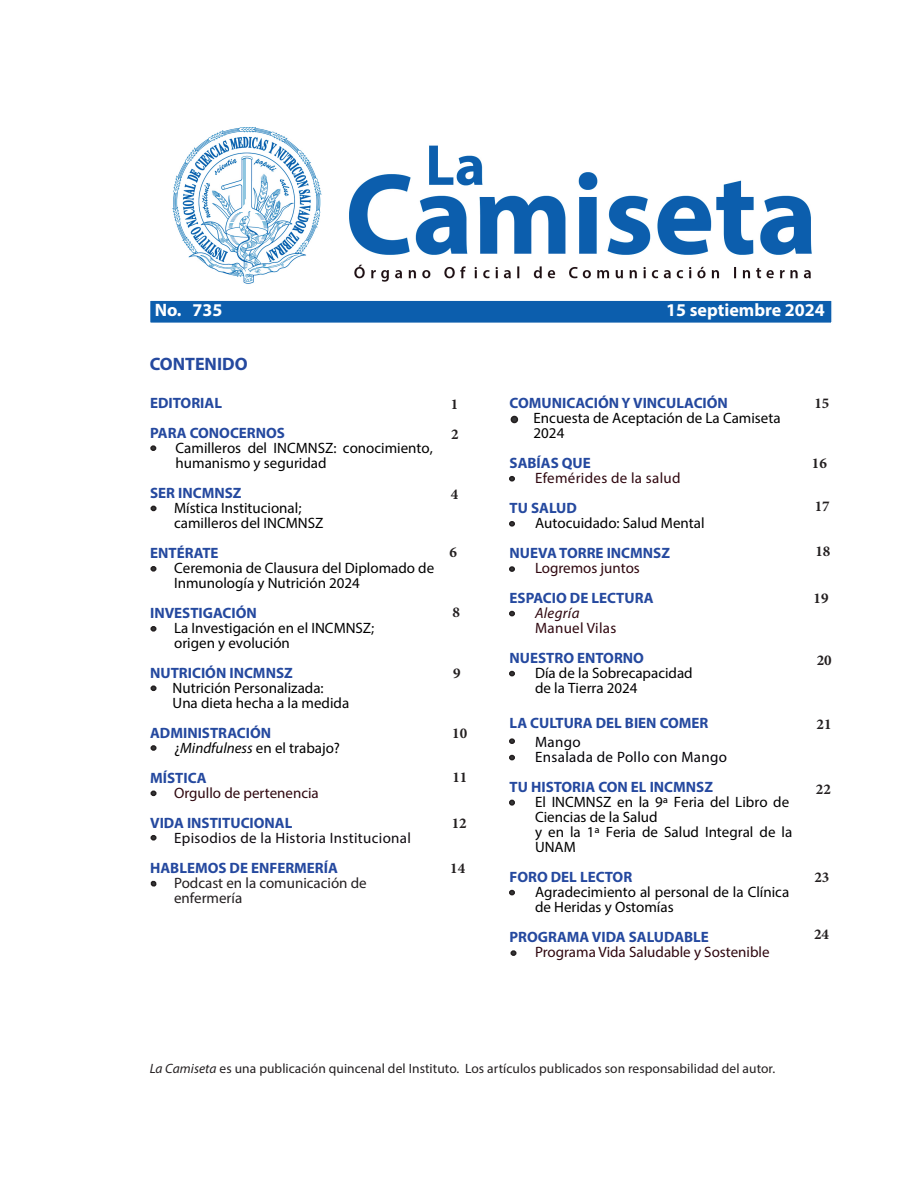
<style>
.page{position:relative;width:918px;height:1188px;background:#fff}
.page>*{position:absolute;margin:0;border:0;box-sizing:border-box;transform-origin:0 0}
.t1{font:700 18px "Myriad Pro";color:#fff}
.t2{font:700 18px "Myriad Pro";color:#25499f}
.t3{font:15px/15px "Myriad Pro";color:#000}
.t4{font:700 15px/30px "Myriad Pro";color:#25499f}
.t5{font:15px "Myriad Pro";color:#2f070f}
.t6{font:15px/15px "Myriad Pro";color:#231f20}
.t7{font:700 15px/29.2px "Minion Pro";color:#231f20}
.t8{font:15px "Myriad Pro";letter-spacing:.02em;color:#0d090f}
.t9{font:15px "Myriad Pro";letter-spacing:.02em;color:#2f070f}
.t10{font:15px/15px "Myriad Pro";letter-spacing:.025em;color:#020006}
.t11{font:italic 15px "Myriad Pro";letter-spacing:.02em;color:#2f070f}
.t12{font:13.5px "Myriad Pro";letter-spacing:.005em;color:#231f20}
.s1{font-weight:400;color:#000}
.s2{font-weight:400;font-style:italic;color:#000}
.s3{font-style:italic}
</style>
<div class="page">
<svg style="left:150px;top:445px;width:6px;height:6px"></svg>
<svg style="left:151px;top:745px;width:6px;height:6px"></svg>
<svg style="left:509px;top:521px;width:6px;height:6px"></svg>
<svg style="left:150px;top:880px;width:7px;height:7px"></svg>
<div style="left:149px;top:299px;width:684px;height:25px;background:#0c5ead;border:2px solid #fff"></div>
<svg style="left:509px;top:800px;width:6px;height:6px"></svg>
<img style="left:172px;top:128px;width:640px;height:156px">
<svg style="left:509px;top:476px;width:6px;height:6px"></svg>
<div style="left:511px;top:416px;width:7px;height:7px;border:2px solid #231f20;border-radius:50%"></div>
<svg style="left:150px;top:566px;width:6px;height:6px"></svg>
<svg style="left:151px;top:685px;width:6px;height:6px"></svg>
<svg style="left:509px;top:890px;width:6px;height:5px"></svg>
<svg style="left:509px;top:566px;width:6px;height:6px"></svg>
<svg style="left:151px;top:506px;width:6px;height:5px"></svg>
<svg style="left:151px;top:791px;width:6px;height:5px"></svg>
<svg style="left:151px;top:835px;width:6px;height:6px"></svg>
<svg style="left:150px;top:626px;width:6px;height:6px"></svg>
<svg style="left:509px;top:671px;width:6px;height:5px"></svg>
<svg style="left:509px;top:738px;width:6px;height:6px"></svg>
<svg style="left:509px;top:755px;width:6px;height:5px"></svg>
<svg style="left:509px;top:611px;width:6px;height:5px"></svg>
<div style="left:510px;top:950px;width:7px;height:6px;border:2px solid #231f20;border-radius:50%"></div>
<p class="t1" style="left:155px;top:299px;width:69px">No. 735</p>
<p class="t1" style="left:666px;top:299px;width:160px">15 septiembre 2024</p>
<p class="t2" style="left:150px;top:352px;width:99px">CONTENIDO</p>
<p class="t4" style="left:150px;top:388px;width:136px">EDITORIAL<br>PARA CONOCERNOS</p>
<p class="t3" style="left:176px;top:441px;width:259px">Camilleros del INCMNSZ: conocimiento, humanismo y seguridad</p>
<p class="t4" style="left:150px;top:478px;width:93px">SER INCMNSZ</p>
<p class="t3" style="left:174px;top:501px;width:151px">Mística Institucional; camilleros del INCMNSZ</p>
<p class="t4" style="left:150px;top:538px;width:70px">ENTÉRATE</p>
<p class="t3" style="left:174px;top:561px;width:262px">Ceremonia de Clausura del Diplomado de<br>Inmunología y Nutrición 2024</p>
<p class="t4" style="left:150px;top:598px;width:108px">INVESTIGACIÓN</p>
<p class="t3" style="left:174px;top:621px;width:202px">La Investigación en el INCMNSZ; origen y evolución</p>
<p class="t4" style="left:150px;top:658px;width:144px">NUTRICIÓN INCMNSZ</p>
<p class="t3" style="left:173px;top:681px;width:178px">Nutrición Personalizada:<br>Una dieta hecha a la medida</p>
<p class="t4" style="left:174px;top:725px;width:167px;line-height:15px;text-indent:-24px">ADMINISTRACIÓN <span class="s1">¿</span><span class="s2">Mindfulness</span> <span class="s1">en el trabajo?</span></p>
<p class="t4" style="left:150px;top:763px;width:58px">MÍSTICA</p>
<p class="t5" style="left:174px;top:784px;width:146px">Orgullo de pertenencia</p>
<p class="t4" style="left:150px;top:808px;width:144px">VIDA INSTITUCIONAL</p>
<p class="t8" style="left:174px;top:829px;width:238px">Episodios de la Historia Institucional</p>
<p class="t4" style="left:150px;top:853px;width:189px">HABLEMOS DE ENFERMERÍA</p>
<p class="t6" style="left:174px;top:876px;width:194px">Podcast en la comunicación de enfermería</p>
<p class="t7" style="left:451px;top:390px;width:9px">1<br>2</p>
<p class="t7" style="left:451px;top:479px;width:9px">4</p>
<p class="t7" style="left:449px;top:537px;width:9px">6</p>
<p class="t7" style="left:453px;top:598px;width:9px">8</p>
<p class="t7" style="left:453px;top:659px;width:9px">9</p>
<p class="t7" style="left:452px;top:718px;width:16px">10</p>
<p class="t7" style="left:452px;top:763px;width:16px">11</p>
<p class="t7" style="left:452px;top:808px;width:16px">12</p>
<p class="t7" style="left:450px;top:854px;width:16px">14</p>
<p class="t4" style="left:510px;top:388px;width:220px">COMUNICACIÓN Y VINCULACIÓN</p>
<p class="t3" style="left:534px;top:411px;width:249px">Encuesta de Aceptación de La Camiseta<br>2024</p>
<p class="t4" style="left:510px;top:448px;width:83px">SABÍAS QUE</p>
<p class="t9" style="left:535px;top:469px;width:147px">Efemérides de la salud</p>
<p class="t4" style="left:510px;top:493px;width:69px">TU SALUD</p>
<p class="t3" style="left:535px;top:516px;width:171px">Autocuidado: Salud Mental</p>
<p class="t4" style="left:510px;top:538px;width:162px">NUEVA TORRE INCMNSZ</p>
<p class="t5" style="left:535px;top:559px;width:106px">Logremos juntos</p>
<p class="t4" style="left:510px;top:583px;width:145px">ESPACIO DE LECTURA</p>
<p class="t11" style="left:535px;top:604px;width:46px">Alegría</p>
<p class="t9" style="left:535px;top:619px;width:83px">Manuel Vilas</p>
<p class="t4" style="left:510px;top:643px;width:136px">NUESTRO ENTORNO</p>
<p class="t3" style="left:535px;top:666px;width:159px">Día de la Sobrecapacidad de la Tierra 2024</p>
<p class="t4" style="left:510px;top:707px;width:200px">LA CULTURA DEL BIEN COMER</p>
<p class="t10" style="left:535px;top:734px;width:194px">Mango<br>Ensalada de Pollo con Mango</p>
<p class="t4" style="left:510px;top:771px;width:205px">TU HISTORIA CON EL INCMNSZ</p>
<p class="t3" style="left:535px;top:794px;width:259px">El INCMNSZ en la 9ª Feria del Libro de<br>Ciencias de la Salud<br>y en la 1ª Feria de Salud Integral de la<br>UNAM</p>
<p class="t4" style="left:510px;top:861px;width:124px">FORO DEL LECTOR</p>
<p class="t3" style="left:535px;top:884px;width:256px">Agradecimiento al personal de la Clínica de Heridas y Ostomías</p>
<p class="t4" style="left:510px;top:921px;width:201px">PROGRAMA VIDA SALUDABLE</p>
<p class="t5" style="left:535px;top:943px;width:236px">Programa Vida Saludable y Sostenible</p>
<p class="t7" style="left:814px;top:388px;width:16px">15</p>
<p class="t7" style="left:812px;top:448px;width:16px">16</p>
<p class="t7" style="left:815px;top:492px;width:16px">17</p>
<p class="t7" style="left:815px;top:536px;width:16px">18</p>
<p class="t7" style="left:814px;top:583px;width:16px">19</p>
<p class="t7" style="left:817px;top:645px;width:16px">20</p>
<p class="t7" style="left:817px;top:709px;width:16px">21</p>
<p class="t7" style="left:816px;top:774px;width:16px">22</p>
<p class="t7" style="left:814px;top:863px;width:16px">23</p>
<p class="t7" style="left:814px;top:920px;width:16px">24</p>
<p class="t12" style="left:150px;top:1060px;width:627px"><span class="s3">La Camiseta</span> es una publicación quincenal del Instituto. Los artículos publicados son responsabilidad del autor.</p>
</div>
